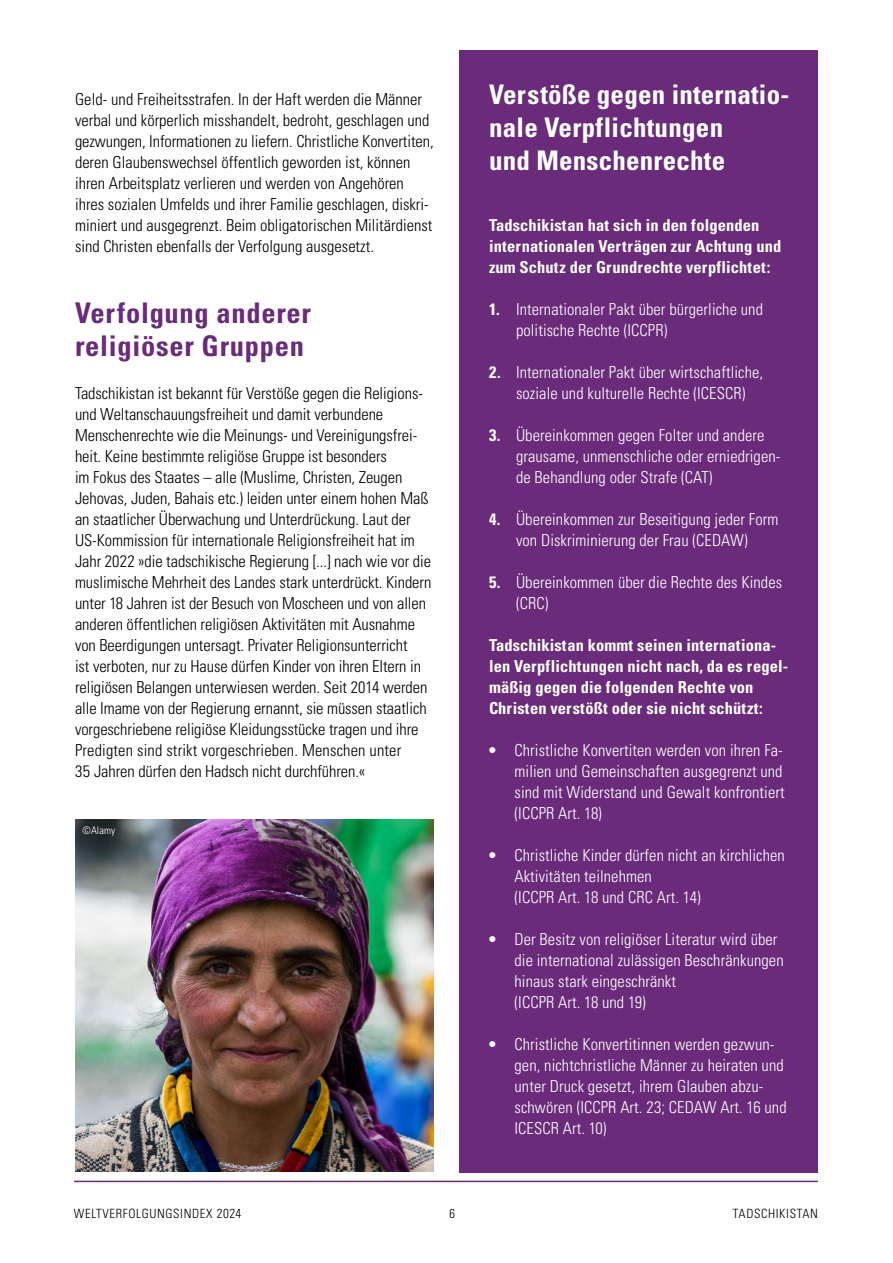
<style>
.page{position:relative;width:893px;height:1263px;background:#fff}
.page>*{position:absolute;margin:0;border:0;box-sizing:border-box;transform-origin:0 0}
.t1{font:700 condensed 28.5px/33px "Univers LT Std";letter-spacing:.025em;color:#692b7a}
.t2{font:700 condensed 27px/33px "Univers LT Std";letter-spacing:.01em;color:#fff}
.t3{font:300 condensed 16.5px/21px "Univers LT Std";letter-spacing:-.005em;color:#000}
.t4{font:300 condensed 16.5px/21px "Univers LT Std";letter-spacing:.005em;color:#fff}
.t5{font:700 condensed 16.5px/21px "Univers LT Std";letter-spacing:.005em;color:#fff}
.t6{font:300 condensed 12.75px "Univers LT Std";letter-spacing:.05em;color:#000}
.t7{font:300 condensed 10.5px "Univers LT Std";letter-spacing:.005em;color:#fff}
.s1{font-weight:700}
.s2{font-size:13.05px}
</style>
<div class="page">
<hr style="left:74px;top:1181px;width:744px;height:1px;background:#692b7a">
<div style="left:459px;top:50px;width:359px;height:510px;background:#692b7a"></div>
<div style="left:459px;top:555px;width:359px;height:88px;background:#692b7a"></div>
<div style="left:459px;top:567px;width:359px;height:177px;background:#692b7a"></div>
<div style="left:459px;top:731px;width:359px;height:127px;background:#692b7a"></div>
<div style="left:459px;top:836px;width:359px;height:106px;background:#692b7a"></div>
<div style="left:459px;top:920px;width:359px;height:127px;background:#692b7a"></div>
<div style="left:459px;top:1025px;width:359px;height:148px;background:#692b7a"></div>
<img style="left:75px;top:819px;width:359px;height:352px">
<p class="t3" style="left:75px;top:89px;width:360px">Geld- und Freiheitsstrafen. In der Haft werden die Männer verbal und körperlich misshandelt, bedroht, geschlagen und gezwungen, Informationen zu liefern. Christliche Konvertiten, deren Glaubenswechsel öffentlich geworden ist, können ihren Arbeitsplatz verlieren und werden von Angehören ihres sozialen Umfelds und ihrer Familie geschlagen, diskri&shy;miniert und ausgegrenzt. Beim obligatorischen Militärdienst sind Christen ebenfalls der Verfolgung ausgesetzt.</p>
<h1 class="t1" style="left:75px;top:297px;width:238px">Verfolgung anderer religiöser Gruppen</h1>
<p class="t3" style="left:75px;top:383px;width:358px">Tadschikistan ist bekannt für Verstöße gegen die Religions&shy;und Weltanschauungsfreiheit und damit verbundene Menschenrechte wie die Meinungs- und Vereinigungsfrei&shy;heit. Keine bestimmte religiöse Gruppe ist besonders<br>im Fokus des Staates – alle (Muslime, Christen, Zeugen Jehovas, Juden, Bahais etc.) leiden unter einem hohen Maß an staatlicher Überwachung und Unterdrückung. Laut der US-Kommission für internationale Religionsfreiheit hat im Jahr 2022 »die tadschikische Regierung [...] nach wie vor die muslimische Mehrheit des Landes stark unterdrückt. Kindern unter 18 Jahren ist der Besuch von Moscheen und von allen anderen öffentlichen religiösen Aktivitäten mit Ausnahme von Beerdigungen untersagt. Privater Religionsunterricht<br>ist verboten, nur zu Hause dürfen Kinder von ihren Eltern in religiösen Belangen unterwiesen werden. Seit 2014 werden alle Imame von der Regierung ernannt, sie müssen staatlich vorgeschriebene religiöse Kleidungsstücke tragen und ihre Predigten sind strikt vorgeschrieben. Menschen unter<br>35 Jahren dürfen den Hadsch nicht durchführen.«</p>
<p class="t7" style="left:83px;top:824px;width:34px">©Alamy</p>
<h2 class="t2" style="left:489px;top:77px;width:299px">Verstöße gegen internatio&shy;nale Verpflichtungen<br>und Menschenrechte</h2>
<p class="t5" style="left:489px;top:215px;width:294px">Tadschikistan hat sich in den folgenden internationalen Verträgen zur Achtung und zum Schutz der Grundrechte verpflichtet:</p>
<p class="t4" style="left:516px;top:299px;width:248px;text-indent:-27px"><span class="s1">1.</span> Internationaler Pakt über bürgerliche und politische Rechte (ICCPR)</p>
<p class="t4" style="left:489px;top:362px;width:276px;text-align:center"><span class="s1">2.</span> Internationaler Pakt über wirtschaftliche, soziale und kulturelle Rechte (ICESCR)</p>
<p class="t4" style="left:516px;top:425px;width:266px;text-indent:-27px"><span class="s1">3.</span> Übereinkommen gegen Folter und andere grausame, unmenschliche oder erniedrigen&shy;de Behandlung oder Strafe (CAT)</p>
<p class="t4" style="left:489px;top:509px;width:291px;text-align:center"><span class="s1">4.</span> Übereinkommen zur Beseitigung jeder Form von Diskriminierung der Frau (CEDAW)</p>
<p class="t4" style="left:516px;top:572px;width:268px;text-indent:-27px"><span class="s1">5.</span> Übereinkommen über die Rechte des Kindes (CRC)</p>
<p class="t5" style="left:489px;top:635px;width:301px">Tadschikistan kommt seinen internationa&shy;len Verpflichtungen nicht nach, da es regel&shy;mäßig gegen die folgenden Rechte von Christen verstößt oder sie nicht schützt:</p>
<p class="t4" style="left:515px;top:740px;width:272px;text-indent:-27px">• Christliche Konvertiten werden von ihren Fa&shy;milien und Gemeinschaften ausgegrenzt und sind mit Widerstand und Gewalt konfrontiert (ICCPR Art. 18)</p>
<p class="t4" style="left:515px;top:845px;width:272px;text-indent:-27px">• Christliche Kinder dürfen nicht an kirchlichen<br>Aktivitäten teilnehmen<br>(ICCPR Art. 18 und CRC Art. 14)</p>
<p class="t4" style="left:515px;top:929px;width:271px;text-indent:-27px">• Der Besitz von religiöser Literatur wird über die international zulässigen Beschränkungen hinaus stark eingeschränkt<br>(ICCPR Art. 18 und 19)</p>
<p class="t4" style="left:515px;top:1034px;width:274px;text-indent:-27px">• Christliche Konvertitinnen werden gezwun&shy;gen, nichtchristliche Männer zu heiraten und unter Druck gesetzt, ihrem Glauben abzu&shy;schwören (ICCPR Art. 23; CEDAW Art. 16 und ICESCR Art. 10)</p>
<p class="t6" style="left:74px;top:1206px;width:169px">WELTVERFOLGUNGSINDEX <span class="s2">2024</span></p>
<p class="t6" style="left:449px;top:1206px;width:7px">6</p>
<p class="t6" style="left:733px;top:1206px;width:87px">TADSCHIKISTAN</p>
</div>
